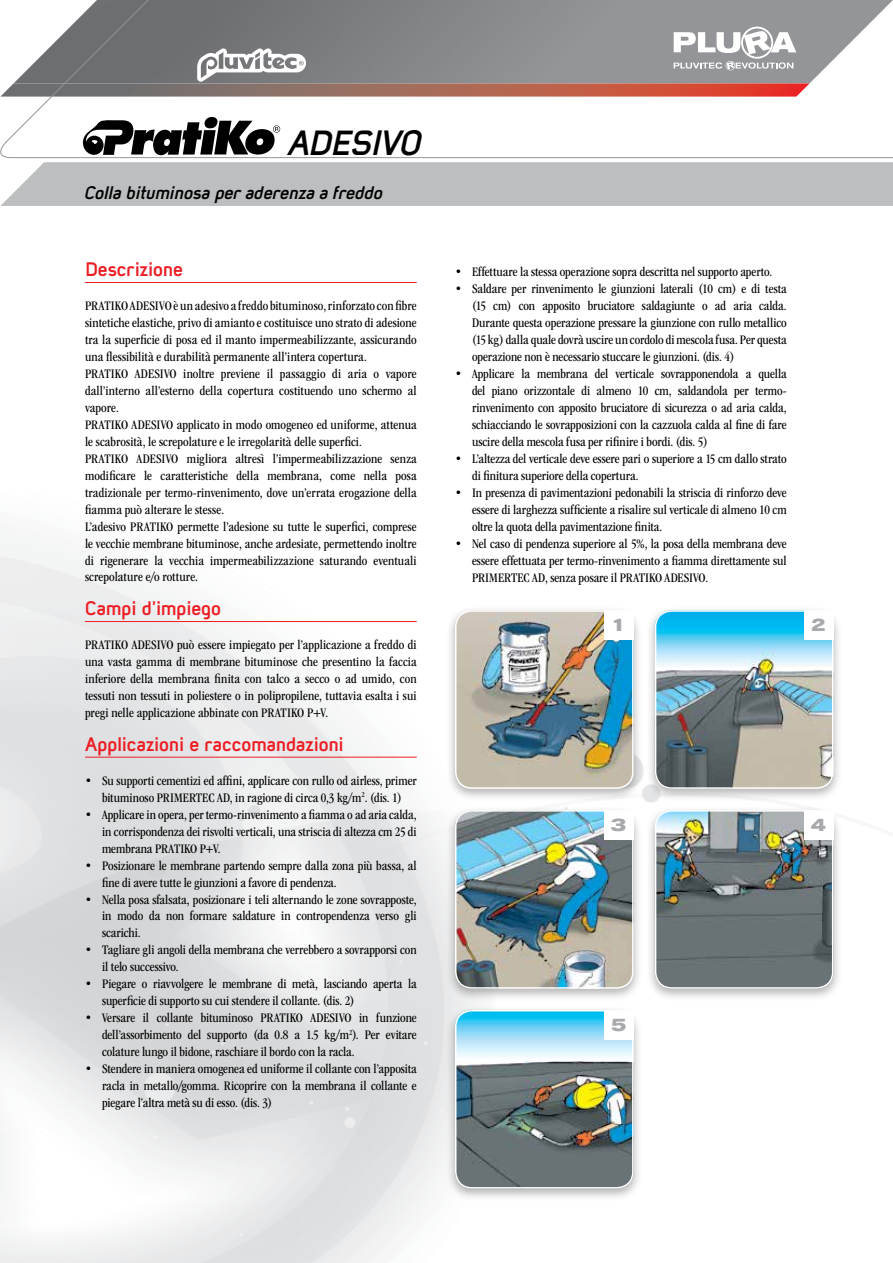
<style>
.page{position:relative;width:893px;height:1263px;background:#fff}
.page>*{position:absolute;margin:0;border:0;box-sizing:border-box;transform-origin:0 0}
.t1{font:italic 700 37.5px "Mister Giacco";letter-spacing:-.025em;color:#000}
.t2{font:700 21px "Mister Giacco";letter-spacing:-.01em;color:#ed1d24}
.t3{font:italic 700 19.5px "Mister Giacco";letter-spacing:-.005em;color:#000}
.t4{font:700 expanded 18px "Akzidenz Grotesk BQ";color:#a7a9ac}
.t5{font:condensed 13.5px/17px "ITC Garamond Std";letter-spacing:.005em;color:#000;text-align:justify}
</style>
<div class="page">
<svg style="left:0;top:0;width:893px;height:158px"></svg>
<div style="left:0;top:162px;width:893px;height:44px;background:#bcbec0"></div>
<svg style="left:0;top:27px;width:809px;height:70px;background:#968b8b"></svg>
<hr style="left:85px;top:282px;width:332px;height:1px;background:#ed1d24">
<hr style="left:85px;top:621px;width:332px;height:1px;background:#ed1d24">
<hr style="left:85px;top:757px;width:332px;height:1px;background:#ed1d24">
<svg style="left:83px;top:117px;width:197px;height:38px"></svg>
<div style="left:646px;top:605px;width:196px;height:197px;background:#000;opacity:.3"></div>
<img style="left:655px;top:610px;width:178px;height:179px">
<div style="left:655px;top:610px;width:178px;height:179px;border:2px solid #fff;border-radius:16px"></div>
<div style="left:804px;top:610px;width:29px;height:30px;background:#fff"></div>
<div style="left:446px;top:605px;width:197px;height:197px;background:#000;opacity:.3"></div>
<img style="left:455px;top:610px;width:179px;height:179px">
<div style="left:455px;top:610px;width:179px;height:179px;border:2px solid #fff;border-radius:16px"></div>
<div style="left:604px;top:610px;width:30px;height:30px;background:#fff"></div>
<div style="left:446px;top:805px;width:197px;height:197px;background:#000;opacity:.3"></div>
<img style="left:455px;top:810px;width:179px;height:179px">
<div style="left:455px;top:810px;width:179px;height:179px;border:2px solid #fff;border-radius:16px"></div>
<div style="left:604px;top:810px;width:30px;height:30px;background:#fff"></div>
<div style="left:646px;top:805px;width:196px;height:197px;background:#000;opacity:.3"></div>
<img style="left:655px;top:810px;width:178px;height:179px">
<div style="left:655px;top:810px;width:178px;height:179px;border:2px solid #fff;border-radius:16px"></div>
<div style="left:804px;top:810px;width:29px;height:30px;background:#fff"></div>
<div style="left:446px;top:1005px;width:197px;height:197px;background:#000;opacity:.3"></div>
<img style="left:455px;top:1010px;width:179px;height:178px">
<div style="left:455px;top:1010px;width:179px;height:178px;border:2px solid #fff;border-radius:16px"></div>
<div style="left:604px;top:1010px;width:30px;height:30px;background:#fff"></div>
<h1 class="t1" style="left:290px;top:121px;width:135px">ADESIVO</h1>
<h3 class="t3" style="left:85px;top:181px;width:300px">Colla bituminosa per aderenza a freddo</h3>
<h2 class="t2" style="left:85px;top:257px;width:99px">Descrizione</h2>
<p class="t5" style="left:85px;top:297px;width:333px;text-align:left">PRATIKO ADESIVO è un adesivo a freddo bituminoso, rinforzato con fibre sintetiche elastiche, privo di amianto e costituisce uno strato di adesione tra la superficie di posa ed il manto impermeabilizzante, assicurando una flessibilità e durabilità permanente all’intera copertura.<br>PRATIKO ADESIVO inoltre previene il passaggio di aria o vapore dall’interno all’esterno della copertura costituendo uno schermo al vapore.<br>PRATIKO ADESIVO applicato in modo omogeneo ed uniforme, attenua le scabrosità, le screpolature e le irregolarità delle superfici.<br>PRATIKO ADESIVO migliora altresì l’impermeabilizzazione senza modificare le caratteristiche della membrana, come nella posa tradizionale per termo-rinvenimento, dove un’errata erogazione della fiamma può alterare le stesse.<br>L’adesivo PRATIKO permette l’adesione su tutte le superfici, comprese le vecchie membrane bituminose, anche ardesiate, permettendo inoltre di rigenerare la vecchia impermeabilizzazione saturando eventuali screpolature e/o rotture.</p>
<h2 class="t2" style="left:85px;top:596px;width:137px">Campi d’impiego</h2>
<p class="t5" style="left:85px;top:636px;width:333px">PRATIKO ADESIVO può essere impiegato per l’applicazione a freddo di una vasta gamma di membrane bituminose che presentino la faccia inferiore della membrana finita con talco a secco o ad umido, con tessuti non tessuti in poliestere o in polipropilene, tuttavia esalta i sui pregi nelle applicazione abbinate con PRATIKO P+V.</p>
<h2 class="t2" style="left:85px;top:731px;width:260px">Applicazioni e raccomandazioni</h2>
<p class="t5" style="left:85px;top:772px;width:333px;text-align:center">• Su supporti cementizi ed affini, applicare con rullo od airless, primer bituminoso PRIMERTEC AD, in ragione di circa 0,3 kg/m<sup>2</sup>. (dis. 1)</p>
<p class="t5" style="left:102px;top:806px;width:316px;text-indent:-17px">• Applicare in opera, per termo-rinvenimento a fiamma o ad aria calda, in corrispondenza dei risvolti verticali, una striscia di altezza cm 25 di membrana PRATIKO P+V.</p>
<p class="t5" style="left:102px;top:857px;width:316px;text-indent:-17px">• Posizionare le membrane partendo sempre dalla zona più bassa, al fine di avere tutte le giunzioni a favore di pendenza.</p>
<p class="t5" style="left:102px;top:891px;width:316px;text-indent:-17px">• Nella posa sfalsata, posizionare i teli alternando le zone sovrapposte, in modo da non formare saldature in contropendenza verso gli scarichi.</p>
<p class="t5" style="left:102px;top:942px;width:316px;text-indent:-17px">• Tagliare gli angoli della membrana che verrebbero a sovrapporsi con il telo successivo.</p>
<p class="t5" style="left:102px;top:976px;width:316px;text-indent:-17px">• Piegare o riavvolgere le membrane di metà, lasciando aperta la superficie di supporto su cui stendere il collante. (dis. 2)</p>
<p class="t5" style="left:102px;top:1009px;width:316px;text-indent:-17px">• Versare il collante bituminoso PRATIKO ADESIVO in funzione dell’assorbimento del supporto (da 0.8 a 1.5 kg/m<sup>2</sup>). Per evitare colature lungo il bidone, raschiare il bordo con la racla.</p>
<p class="t5" style="left:102px;top:1060px;width:316px;text-indent:-17px">• Stendere in maniera omogenea ed uniforme il collante con l’apposita racla in metallo/gomma. Ricoprire con la membrana il collante e piegare l’altra metà su di esso. (dis. 3)</p>
<p class="t5" style="left:455px;top:264px;width:319px">• Effettuare la stessa operazione sopra descritta nel supporto aperto.</p>
<p class="t5" style="left:472px;top:281px;width:316px;text-indent:-17px">• Saldare per rinvenimento le giunzioni laterali (10 cm) e di testa (15 cm) con apposito bruciatore saldagiunte o ad aria calda.<br>Durante questa operazione pressare la giunzione con rullo metallico (15 kg) dalla quale dovrà uscire un cordolo di mescola fusa. Per questa operazione non è necessario stuccare le giunzioni. (dis. 4)</p>
<p class="t5" style="left:472px;top:365px;width:316px;text-indent:-17px">• Applicare la membrana del verticale sovrapponendola a quella del piano orizzontale di almeno 10 cm, saldandola per termo&shy;rinvenimento con apposito bruciatore di sicurezza o ad aria calda, schiacciando le sovrapposizioni con la cazzuola calda al fine di fare uscire della mescola fusa per rifinire i bordi. (dis. 5)</p>
<p class="t5" style="left:472px;top:450px;width:316px;text-indent:-17px">• L’altezza del verticale deve essere pari o superiore a 15 cm dallo strato di finitura superiore della copertura.</p>
<p class="t5" style="left:472px;top:484px;width:316px;text-indent:-17px">• In presenza di pavimentazioni pedonabili la striscia di rinforzo deve essere di larghezza sufficiente a risalire sul verticale di almeno 10 cm oltre la quota della pavimentazione finita.</p>
<p class="t5" style="left:472px;top:535px;width:316px;text-indent:-17px">• Nel caso di pendenza superiore al 5%, la posa della membrana deve essere effettuata per termo-rinvenimento a fiamma direttamente sul PRIMERTEC AD, senza posare il PRATIKO ADESIVO.</p>
<h3 class="t4" style="left:611px;top:615px;width:17px">1</h3>
<h3 class="t4" style="left:811px;top:615px;width:17px">2</h3>
<h3 class="t4" style="left:611px;top:815px;width:17px">3</h3>
<h3 class="t4" style="left:811px;top:815px;width:17px">4</h3>
<h3 class="t4" style="left:611px;top:1014px;width:17px">5</h3>
</div>
